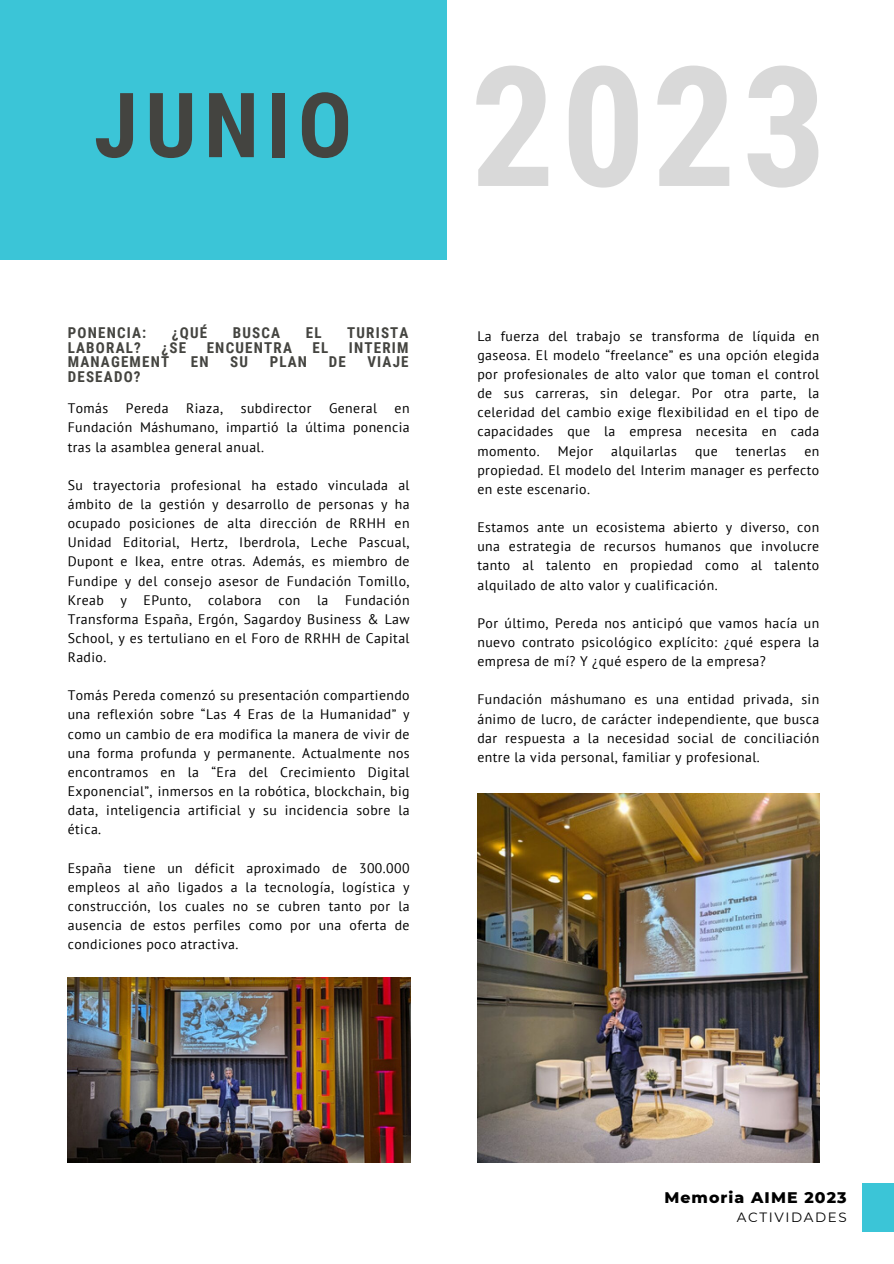
<style>
.page{position:relative;width:894px;height:1264px;background:#fff}
.page>*{position:absolute;margin:0;border:0;box-sizing:border-box;transform-origin:0 0}
.t1{font:700 166.95px "Roboto Condensed";color:#d9d9d9}
.t2{font:700 90px "Roboto Condensed";letter-spacing:.08em;color:#444440}
.t3{font:800 15.75px "Montserrat";letter-spacing:.07em;color:#000}
.t4{font:700 15px "Roboto Condensed";letter-spacing:.08em;color:#444440}
.t5{font:13.8px/19.2px "PT Sans";letter-spacing:.03em;color:#000;text-align:justify}
.t6{font:13.5px "Montserrat";letter-spacing:.12em;color:#000}
</style>
<div class="page">
<div style="left:0;top:0;width:446px;height:259px;background:#3bc5d7"></div>
<div style="left:861px;top:1183px;width:32px;height:48px;background:#3bc5d7"></div>
<img style="left:477px;top:793px;width:342px;height:369px">
<img style="left:68px;top:977px;width:342px;height:185px">
<p class="t2" style="left:94px;top:74px;width:260px">JUNIO</p>
<p class="t4" style="left:68px;top:324px;width:80px">PONENCIA:</p>
<p class="t4" style="left:172px;top:324px;width:37px">¿QUÉ</p>
<p class="t4" style="left:233px;top:324px;width:49px">BUSCA</p>
<p class="t4" style="left:306px;top:324px;width:17px">EL</p>
<p class="t4" style="left:347px;top:324px;width:63px">TURISTA</p>
<p class="t4" style="left:68px;top:339px;width:75px">LABORAL?</p>
<p class="t4" style="left:161px;top:339px;width:26px">¿SE</p>
<p class="t4" style="left:207px;top:339px;width:87px">ENCUENTRA</p>
<p class="t4" style="left:312px;top:339px;width:17px">EL</p>
<p class="t4" style="left:349px;top:339px;width:61px">INTERIM</p>
<p class="t4" style="left:68px;top:353px;width:103px">MANAGEMENT</p>
<p class="t4" style="left:191px;top:353px;width:19px">EN</p>
<p class="t4" style="left:230px;top:353px;width:19px">SU</p>
<p class="t4" style="left:269px;top:353px;width:39px">PLAN</p>
<p class="t4" style="left:328px;top:353px;width:19px">DE</p>
<p class="t4" style="left:367px;top:353px;width:43px">VIAJE</p>
<p class="t4" style="left:68px;top:368px;width:74px">DESEADO?</p>
<h2 class="t5" style="left:68px;top:398px;width:42px">Tomás</h2>
<h2 class="t5" style="left:126px;top:398px;width:44px">Pereda</h2>
<h2 class="t5" style="left:186px;top:398px;width:38px">Riaza,</h2>
<h2 class="t5" style="left:241px;top:398px;width:72px">subdirector</h2>
<h2 class="t5" style="left:329px;top:398px;width:50px">General</h2>
<h2 class="t5" style="left:68px;top:398px;width:343px;text-indent:327px">en Fundación Máshumano, impartió la última ponencia tras la asamblea general anual.</h2>
<h1 class="t5" style="left:68px;top:475px;width:343px">Su trayectoria profesional ha estado vinculada al ámbito de la gestión y desarrollo de personas y ha ocupado posiciones de alta dirección de RRHH en Unidad Editorial, Hertz, Iberdrola, Leche Pascual, Dupont e Ikea, entre otras. Además, es miembro de Fundipe y del consejo asesor de Fundación Tomillo, Kreab y EPunto, colabora con la Fundación Transforma España, Ergón, Sagardoy Business &amp; Law School, y es tertuliano en el Foro de RRHH de Capital Radio.</h1>
<h3 class="t5" style="left:68px;top:685px;width:343px">Tomás Pereda comenzó su presentación compartiendo una reflexión sobre “Las 4 Eras de la Humanidad” y como un cambio de era modifica la manera de vivir de una forma profunda y permanente. Actualmente nos encontramos en la “Era del Crecimiento Digital Exponencial”, inmersos en la robótica, blockchain, big data, inteligencia artificial y su incidencia sobre la ética.</h3>
<p class="t5" style="left:68px;top:857px;width:343px">España tiene un déficit aproximado de 300.000 empleos al año ligados a la tecnología, logística y construcción, los cuales no se cubren tanto por la ausencia de estos perfiles como por una oferta de condiciones poco atractiva.</p>
<p class="t1" style="left:470px;top:31px;width:357px">2023</p>
<p class="t5" style="left:477px;top:326px;width:343px">La fuerza del trabajo se transforma de líquida en gaseosa. El modelo “freelance” es una opción elegida por profesionales de alto valor que toman el control de sus carreras, sin delegar. Por otra parte, la celeridad del cambio exige flexibilidad en el tipo de capacidades que la empresa necesita en cada momento.</p>
<p class="t5" style="left:557px;top:441px;width:37px">Mejor</p>
<p class="t5" style="left:611px;top:441px;width:67px">alquilarlas</p>
<p class="t5" style="left:694px;top:441px;width:24px">que</p>
<p class="t5" style="left:735px;top:441px;width:52px">tenerlas</p>
<p class="t5" style="left:477px;top:441px;width:343px;text-indent:327px">en propiedad. El modelo del Interim manager es perfecto en este escenario.</p>
<p class="t5" style="left:477px;top:517px;width:343px">Estamos ante un ecosistema abierto y diverso, con una estrategia de recursos humanos que involucre tanto al talento en propiedad como al talento alquilado de alto valor y cualificación.</p>
<p class="t5" style="left:477px;top:613px;width:343px">Por último, Pereda nos anticipó que vamos hacía un nuevo contrato psicológico explícito: ¿qué espera la empresa de mí? Y ¿qué espero de la empresa?</p>
<h4 class="t5" style="left:477px;top:689px;width:343px">Fundación máshumano es una entidad privada, sin ánimo de lucro, de carácter independiente, que busca dar respuesta a la necesidad social de conciliación entre la vida personal, familiar y profesional.</h4>
<p class="t3" style="left:664px;top:1187px;width:184px">Memoria AIME 2023</p>
<p class="t6" style="left:736px;top:1208px;width:111px">ACTIVIDADES</p>
</div>
